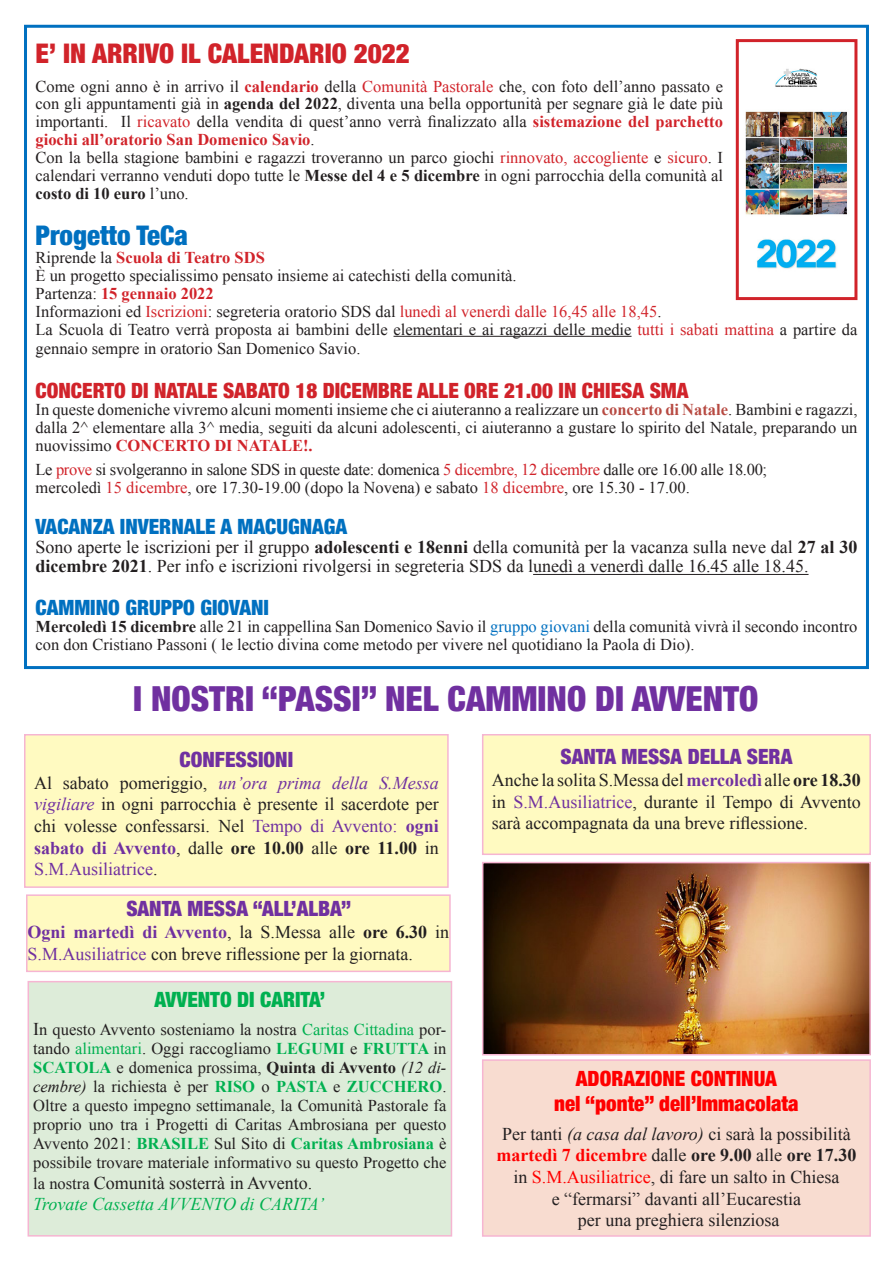
<style>
.page{position:relative;width:893px;height:1263px;background:#fff}
.page>*{position:absolute;margin:0;border:0;box-sizing:border-box;transform-origin:0 0}
.Normal__Web{font:900 condensed 34.5px "Helvetica Neue";color:#7030a0}
.List_Paragraph{font:900 condensed 27px "Helvetica Neue";color:#d1232a}
.List_Paragraph-2{font:900 condensed 27px "Helvetica Neue";color:#0070c0}
.List_Paragraph-3{font:900 condensed 21px "Helvetica Neue";color:#d1232a}
.Normal__Web-2{font:900 condensed 21px "Helvetica Neue";color:#7030a0}
.List_Paragraph-4{font:900 condensed 21px "Helvetica Neue";color:#0070c0}
.Normal__Web-3{font:900 condensed 21px/25.2px "Helvetica Neue";color:#f00;text-align:center}
.Normal__Web-4{font:900 condensed 21px "Helvetica Neue";color:#00b050}
.Normal__Web-5{font:18px/21.6px "Times New Roman";color:#231f20;text-align:justify}
.List_Paragraph-5{font:18px/19.5px "Times New Roman";color:#231f20}
.t1{font:italic 18px "Times New Roman";color:#00b050}
.List_Paragraph-6{font:16.5px/17.9px "Times New Roman";color:#231f20;text-align:justify}
.List_Paragraph-7{font:16.5px "Times New Roman";letter-spacing:-.02em;color:#231f20}
.List_Paragraph-8{font:16.5px "Times New Roman";color:#d1232a}
.List_Paragraph-9{font:700 16.5px "Times New Roman";color:#d1232a}
.s1{font-weight:700;color:#d1232a}
.s2{color:#d1232a}
.s3{font-weight:700}
.s4{font-weight:400;color:#231f20}
.s5{color:#231f20}
.s6{font-weight:700;color:#b74a42}
.s7{color:#0070c0}
.s8{font-style:italic;color:#7030a0}
.s9{color:#7030a0}
.s10{font-weight:700;color:#7030a0}
.s11{font-size:18px}
.s12{color:#00b050}
.s13{font-weight:700;color:#00b050}
.s14{font-style:italic}
.s15{font-size:16.5px}
.s16{font-weight:700;color:#f00}
.s17{color:#f00}
</style>
<div class="page">
<hr style="left:393px;top:336px;width:238px;height:1px;background:#231f20">
<hr style="left:533px;top:574px;width:275px;height:1px;background:#231f20">
<div style="left:24px;top:25px;width:845px;height:644px;border:3px solid #0070c0"></div>
<div style="left:25px;top:735px;width:423px;height:152px;background:#fffac1"></div>
<div style="left:24px;top:734px;width:425px;height:154px;border:2px solid #f6b5d2"></div>
<img style="left:485px;top:865px;width:383px;height:187px">
<div style="left:482px;top:862px;width:389px;height:193px;border:2px solid #f6b5d2"></div>
<div style="left:28px;top:982px;width:423px;height:254px;background:#ddecd9"></div>
<div style="left:28px;top:981px;width:424px;height:255px;border:2px solid #f6b5d2"></div>
<div style="left:483px;top:1060px;width:387px;height:176px;background:#f8dcd0"></div>
<div style="left:482px;top:1059px;width:389px;height:178px;border:2px solid #f6b5d2"></div>
<div style="left:483px;top:735px;width:387px;height:119px;background:#fffac1"></div>
<div style="left:482px;top:734px;width:389px;height:121px;border:2px solid #f6b5d2"></div>
<div style="left:27px;top:895px;width:423px;height:76px;background:#fffac1"></div>
<div style="left:26px;top:894px;width:425px;height:78px;border:2px solid #f6b5d2"></div>
<img style="left:745px;top:68px;width:102px;height:201px">
<div style="left:736px;top:39px;width:121px;height:261px;border:3px solid #d1232a"></div>
<p class="List_Paragraph" style="left:36px;top:31px;width:376px">E’ IN ARRIVO IL CALENDARIO 2022</p>
<p class="List_Paragraph-6" style="left:36px;top:77px;width:689px">Come ogni anno è in arrivo il <span class="s1">calendario</span> della <span class="s2">Comunità Pastorale</span> che, con foto dell’anno passato e con gli appuntamenti già in <span class="s3">agenda del 2022</span>, diventa una bella opportunità per segnare già le date più importanti. Il <span class="s2">ricavato</span> della vendita di quest’anno verrà finalizzato alla <span class="s1">sistemazione del parchetto giochi all’oratorio San Domenico Savio</span>.</p>
<p class="List_Paragraph-6" style="left:36px;top:148px;width:689px">Con la bella stagione bambini e ragazzi troveranno un parco giochi <span class="s2">rinnovato, accogliente</span> e <span class="s2">sicuro</span>. I calendari verranno venduti dopo tutte le <span class="s3">Messe del 4 e 5 dicembre</span> in ogni parrocchia della comunità al <span class="s3">costo di 10 euro</span> l’uno.</p>
<p class="List_Paragraph-2" style="left:36px;top:214px;width:154px">Progetto TeCa</p>
<p class="List_Paragraph-9" style="left:36px;top:246px;width:231px"><span class="s4">Riprende la</span> Scuola di Teatro SDS</p>
<p class="List_Paragraph-6" style="left:36px;top:266px;width:483px">È un progetto specialissimo pensato insieme ai catechisti della comunità.</p>
<p class="List_Paragraph-9" style="left:36px;top:282px;width:180px"><span class="s4">Partenza:</span> 15 gennaio 2022</p>
<p class="List_Paragraph-8" style="left:36px;top:300px;width:627px"><span class="s5">Informazioni ed</span> Iscrizioni<span class="s5">: segreteria oratorio SDS dal</span> lunedì al venerdì dalle 16,45 alle 18,45<span class="s5">.</span></p>
<p class="List_Paragraph-6" style="left:36px;top:319px;width:823px;line-height:19.4px">La Scuola di Teatro verrà proposta ai bambini delle elementari e ai ragazzi delle medie <span class="s2">tutti i sabati mattina</span> a partire da gennaio sempre in oratorio San Domenico Savio.</p>
<p class="List_Paragraph-3" style="left:36px;top:373px;width:654px">CONCERTO DI NATALE SABATO 18 DICEMBRE ALLE ORE 21.00 IN CHIESA SMA</p>
<p class="List_Paragraph-6" style="left:36px;top:401px;width:823px">In queste domeniche vivremo alcuni momenti insieme che ci aiuteranno a realizzare un <span class="s6">concerto di Natale</span>. Bambini e ragazzi, dalla 2^ elementare alla 3^ media, seguiti da alcuni adolescenti, ci aiuteranno a gustare lo spirito del Natale, preparando un nuovissimo <span class="s1">CONCERTO DI NATALE!.</span></p>
<p class="List_Paragraph-7" style="left:36px;top:459px;width:733px">Le <span class="s2">prove</span> si svolgeranno in salone SDS in queste date: domenica <span class="s2">5 dicembre, 12 dicembre</span> dalle ore 16.00 alle 18.00;</p>
<p class="List_Paragraph-6" style="left:36px;top:478px;width:656px">mercoledì <span class="s2">15 dicembre</span>, ore 17.30-19.00 (dopo la Novena) e sabato <span class="s2">18 dicembre</span>, ore 15.30 - 17.00.</p>
<p class="List_Paragraph-4" style="left:36px;top:509px;width:313px">VACANZA INVERNALE A MACUGNAGA</p>
<p class="List_Paragraph-5" style="left:36px;top:537px;width:823px">Sono aperte le iscrizioni per il gruppo <span class="s3">adolescenti e 18enni</span> della comunità per la vacanza sulla neve dal <span class="s3">27 al 30 dicembre 2021</span>. Per info e iscrizioni rivolgersi in segreteria SDS da lunedì a venerdì dalle 16.45 alle 18.45.</p>
<p class="List_Paragraph-4" style="left:36px;top:590px;width:235px">CAMMINO GRUPPO GIOVANI</p>
<p class="List_Paragraph-6" style="left:36px;top:618px;width:823px"><span class="s3">Mercoledì 15 dicembre</span> alle 21 in cappellina San Domenico Savio il <span class="s7">gruppo giovani</span> della comunità vivrà il secondo incontro con don Cristiano Passoni ( le lectio divina come metodo per vivere nel quotidiano la Paola di Dio).</p>
<p class="Normal__Web" style="left:133px;top:670px;width:627px">I NOSTRI “PASSI” NEL CAMMINO DI AVVENTO</p>
<p class="Normal__Web-2" style="left:180px;top:742px;width:115px">CONFESSIONI</p>
<p class="Normal__Web-5" style="left:34px;top:772px;width:406px">Al sabato pomeriggio, <span class="s8">un’ora prima della S.Messa vigiliare</span> in ogni parrocchia è presente il sacerdote per chi volesse confessarsi. Nel <span class="s9">Tempo di Avvento:</span> <span class="s10">ogni sabato di Avvento</span>, dalle <span class="s3">ore 10.00</span> alle <span class="s3">ore 11.00</span> in <span class="s9">S.M.Ausiliatrice</span>.</p>
<p class="Normal__Web-2" style="left:126px;top:891px;width:226px">SANTA MESSA “ALL’ALBA”</p>
<p class="Normal__Web-5" style="left:28px;top:921px;width:423px"><span class="s10">Ogni martedì di Avvento</span>, la S.Messa alle <span class="s3">ore 6.30</span> in<br><span class="s9">S.M.Ausiliatrice</span> con breve riflessione per la giornata.</p>
<p class="Normal__Web-4" style="left:155px;top:982px;width:172px">AVVENTO DI CARITA’</p>
<p class="List_Paragraph-6" style="left:33px;top:1020px;width:415px;line-height:18.9px"><span class="s11">I</span>n questo Avvento sosteniamo la nostra <span class="s12">Caritas Cittadina</span> por&shy;tando <span class="s12">alimentari</span>. Oggi raccogliamo <span class="s13">LEGUMI</span> e <span class="s13">FRUTTA</span> in <span class="s13">SCATOLA</span> e domenica prossima, <span class="s3">Quinta di Avvento</span> <span class="s14">(12 di&shy;cembre)</span> la richiesta è per <span class="s13">RISO</span> o <span class="s13">PASTA</span> e <span class="s13">ZUCCHERO</span>.<br>Oltre a questo impegno settimanale, la Comunità Pastorale fa proprio uno tra i Progetti di Caritas Ambrosiana per questo Avvento 2021: <span class="s13">BRASILE</span> Sul Sito di <span class="s13">Caritas Ambrosiana</span> è possibile trovare materiale informativo su questo Progetto che</p>
<p class="Normal__Web-5" style="left:33px;top:1172px;width:281px"><span class="s15">la nostra</span> Comunità sosterrà in Avvento.</p>
<p class="t1" style="left:33px;top:1191px;width:292px">Trovate Cassetta AVVENTO di CARITA’</p>
<p class="Normal__Web-2" style="left:560px;top:740px;width:233px">SANTA MESSA DELLA SERA</p>
<p class="Normal__Web-5" style="left:492px;top:769px;width:370px">Anche la solita S.Messa del <span class="s10">mercoledì</span> alle <span class="s3">ore 18.30 </span>in <span class="s9">S.M.Ausiliatrice</span>, durante il Tempo di Avvento sarà accompagnata da una breve riflessione.</p>
<p class="Normal__Web-3" style="left:554px;top:1064px;width:246px">ADORAZIONE CONTINUA<br>nel “ponte” dell’Immacolata</p>
<p class="Normal__Web-5" style="left:496px;top:1123px;width:361px;text-align:center">Per tanti <span class="s14">(a casa dal lavoro)</span> ci sarà la possibilità <span class="s16">martedì 7 dicembre</span> dalle <span class="s3">ore 9.00</span> alle <span class="s3">ore 17.30 </span>in <span class="s17">S.M.Ausiliatrice</span>, di fare un salto in Chiesa<br>e “fermarsi” davanti all’Eucarestia<br>per una preghiera silenziosa</p>
</div>
